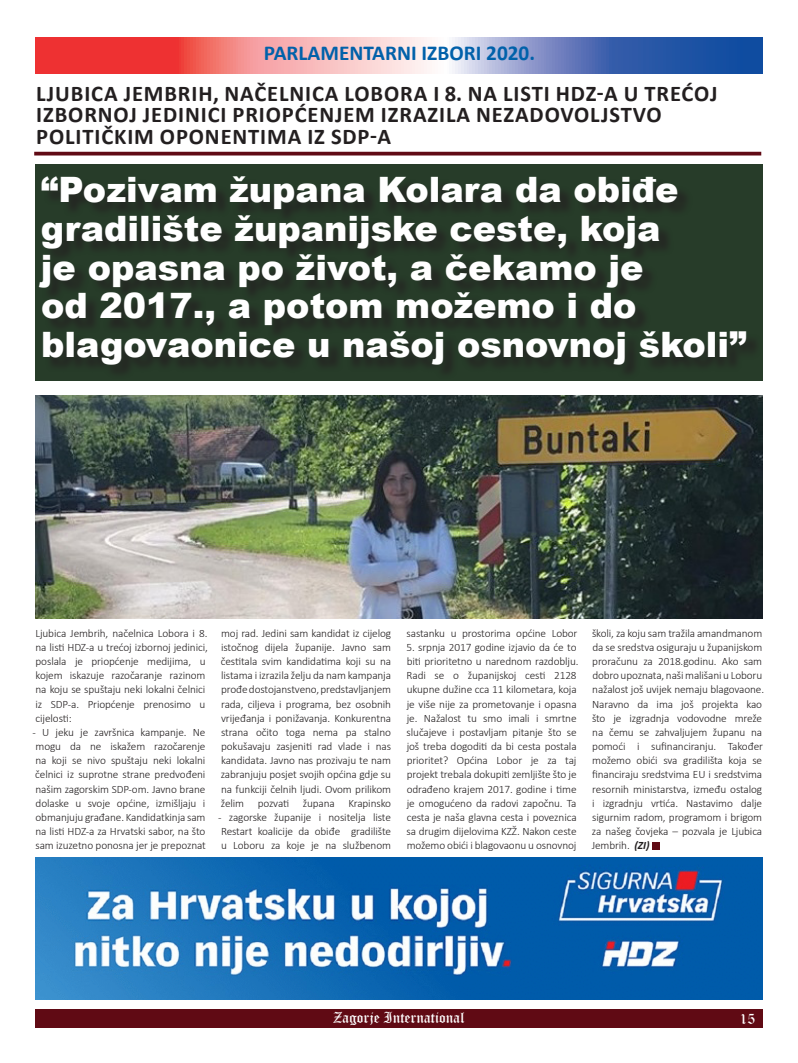
<style>
.page{position:relative;width:798px;height:1063px;background:#fff}
.page>*{position:absolute;margin:0;border:0;box-sizing:border-box;transform-origin:0 0}
.t1{font:900 35px/38.8px "Arial";color:#fff}
.t2{font:700 22.5px/21.2px "Calibri";letter-spacing:.04em;color:#231f20}
.t3{font:700 21.25px "Calibri";color:#0161aa}
.t4{font:15px "Old English Text";color:#fff}
.t5{font:300 11.25px/14.1px "Calibri";letter-spacing:-.01em;color:#231f20}
.s1{font-weight:700;font-style:italic}
</style>
<div class="page">
<div style="left:35px;top:1009px;width:727px;height:19px;background:#600a14"></div>
<div style="left:35px;top:164px;width:727px;height:216px;background:#273c29"></div>
<div style="left:42px;top:179px;width:719px;height:201px;background:#263828"></div>
<svg style="left:34px;top:152px;width:727px;height:4px;background:#732830"></svg>
<svg style="left:36px;top:38px;width:726px;height:35px;background:#b3819c"></svg>
<img style="left:35px;top:857px;width:727px;height:142px">
<div style="left:651px;top:842px;width:7px;height:7px;background:#600a14"></div>
<img style="left:35px;top:395px;width:727px;height:223px">
<p class="t3" style="left:264px;top:38px;width:273px">PARLAMENTARNI IZBORI 2020.</p>
<p class="t2" style="left:36px;top:83px;width:682px">LJUBICA JEMBRIH, NAČELNICA LOBORA I 8. NA LISTI HDZ-A U TREĆOJ<br>IZBORNOJ JEDINICI PRIOPĆENJEM IZRAZILA NEZADOVOLJSTVO<br>POLITIČKIM OPONENTIMA IZ SDP-A</p>
<p class="t1" style="left:41px;top:169px;width:707px">“Pozivam župana Kolara da obiđe gradilište županijske ceste, koja<br>je opasna po život, a čekamo je<br>od 2017., a potom možemo i do blagovaonice u našoj osnovnoj školi”</p>
<p class="t5" style="left:35px;top:626px;width:174px">Ljubica Jembrih, načelnica Lobora i 8. na listi HDZ-a u trećoj izbornoj jedinici, poslala je priopćenje medijima, u kojem iskazuje razočaranje razinom na koju se spuštaju neki lokalni čelnici iz SDP-a. Priopćenje prenosimo u cijelosti:</p>
<p class="t5" style="left:33px;top:725px;width:175px;text-align:justify">- U jeku je završnica kampanje. Ne mogu da ne iskažem razočarenje na koji se nivo spuštaju neki lokalni čelnici iz suprotne strane predvođeni našim zagorskim SDP-om. Javno brane dolaske u svoje općine, izmišljaju i obmanjuju građane. Kandidatkinja sam na listi HDZ-a za Hrvatski sabor, na što sam izuzetno ponosna jer je prepoznat</p>
<p class="t5" style="left:221px;top:626px;width:172px;text-align:justify">moj rad. Jedini sam kandidat iz cijelog istočnog dijela županije. Javno sam čestitala svim kandidatima koji su na listama i izrazila želju da nam kampanja prođe dostojanstveno, predstavljanjem rada, ciljeva i programa, bez osobnih vrijeđanja i ponižavanja. Konkurentna strana očito toga nema pa stalno pokušavaju zasjeniti rad vlade i nas kandidata. Javno nas prozivaju te nam zabranjuju posjet svojih općina gdje su na funkciji čelnih ljudi. Ovom prilikom želim pozvati župana Krapinsko</p>
<p class="t5" style="left:218px;top:810px;width:174px;text-align:justify">- zagorske županije i nositelja liste Restart koalicije da obiđe gradilište u Loboru za koje je na službenom</p>
<p class="t5" style="left:406px;top:626px;width:172px">sastanku u prostorima općine Lobor</p>
<p class="t5" style="left:406px;top:640px;width:173px">5. srpnja 2017 godine izjavio da će to biti prioritetno u narednom razdoblju.<br>Radi se o županijskoj cesti 2128 ukupne dužine cca 11 kilometara, koja je više nije za prometovanje i opasna je. Nažalost tu smo imali i smrtne slučajeve i postavljam pitanje što se još treba dogoditi da bi cesta postala prioritet? Općina Lobor je za taj projekt trebala dokupiti zemljište što je odrađeno krajem 2017. godine i time je omogućeno da radovi započnu. Ta cesta je naša glavna cesta i poveznica sa drugim dijelovima KZŽ. Nakon ceste možemo obići i blagovaonu u osnovnoj</p>
<p class="t5" style="left:591px;top:626px;width:174px">školi, za koju sam tražila amandmanom da se sredstva osiguraju u županijskom proračunu za 2018.godinu. Ako sam dobro upoznata, naši mališani u Loboru nažalost još uvijek nemaju blagovaone.<br>Naravno da ima još projekta kao što je izgradnja vodovodne mreže na čemu se zahvaljujem županu na pomoći i sufinanciranju. Također možemo obići sva gradilišta koja se financiraju sredstvima EU i sredstvima resornih ministarstva, između ostalog i izgradnju vrtića. Nastavimo dalje sigurnim radom, programom i brigom za našeg čovjeka – pozvala je Ljubica Jembrih. <span class="s1">(ZI)</span></p>
<h3 class="t4" style="left:333px;top:1008px;width:133px">Zagorje International</h3>
<h3 class="t4" style="left:739px;top:1009px;width:17px">15</h3>
</div>
